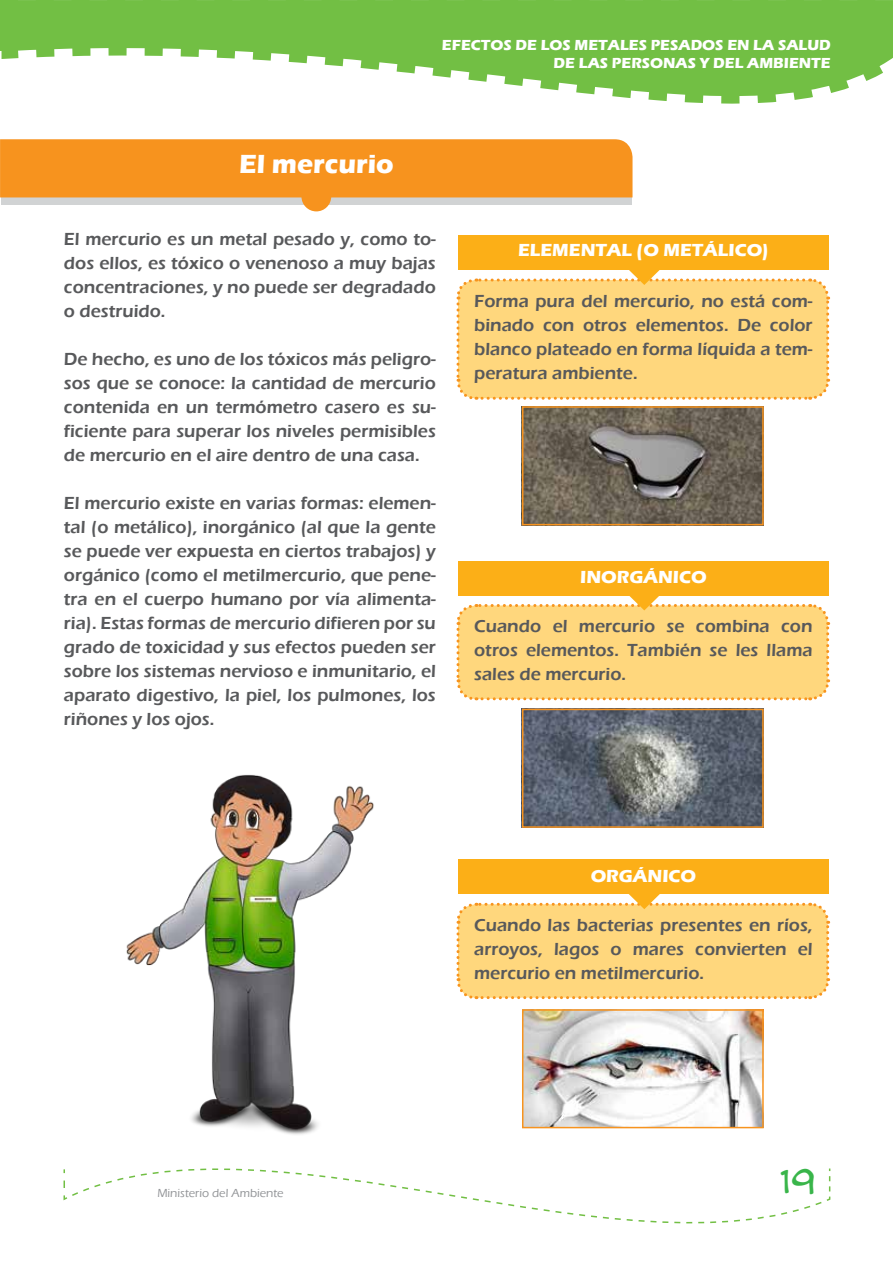
<style>
.page{position:relative;width:893px;height:1263px;background:#fff}
.page>*{position:absolute;margin:0;border:0;box-sizing:border-box;transform-origin:0 0}
.t1{font:30px "Anime Ace 2.0 BB";color:#39b54a}
.t2{font:700 27px "Eras ITC";color:#fff}
.t3{font:600 18px/24px "Eras ITC";color:#58595b;text-align:justify}
.t4{font:700 18px "Eras ITC";color:#fff}
.t5{font:700 15px/18px "Eras ITC";color:#fff;text-align:right}
.t6{font:500 12px "Eras ITC";color:#939598}
</style>
<div class="page">
<svg style="left:446px;top:77px;width:429px;height:27px"></svg>
<svg style="left:1px;top:0;width:892px;height:77px;background:#84c75c"></svg>
<svg style="left:487px;top:1128px;width:335px;height:96px"></svg>
<svg style="left:63px;top:1167px;width:768px;height:35px"></svg>
<div style="left:0;top:0;width:12px;height:51px;background:#72bf44"></div>
<img style="left:525px;top:409px;width:236px;height:113px">
<img style="left:525px;top:712px;width:236px;height:113px">
<img style="left:525px;top:1012px;width:236px;height:113px">
<div style="left:458px;top:235px;width:371px;height:35px;background:#fcaf17"></div>
<div style="left:458px;top:561px;width:371px;height:35px;background:#fcaf17"></div>
<div style="left:458px;top:859px;width:371px;height:35px;background:#fcaf17"></div>
<svg style="left:456px;top:270px;width:375px;height:130px;background:#fed986"></svg>
<svg style="left:456px;top:596px;width:375px;height:105px;background:#fed988"></svg>
<svg style="left:456px;top:894px;width:375px;height:106px;background:#fed989"></svg>
<div style="left:1px;top:172px;width:631px;height:32px;background:linear-gradient(to right,#d1d3d4,#d1d3d4)"></div>
<div style="left:0;top:139px;width:632px;height:58px;background:#f7931e"></div>
<div style="left:301px;top:182px;width:30px;height:29px;background:#f7931e;border-radius:50%"></div>
<img style="left:126px;top:774px;width:248px;height:361px">
<div style="left:522px;top:406px;width:242px;height:119px;border:2px solid #f7931e"></div>
<div style="left:522px;top:709px;width:242px;height:119px;border:2px solid #f7931e"></div>
<div style="left:522px;top:1009px;width:242px;height:119px;border:2px solid #f7931e"></div>
<h2 class="t2" style="left:239px;top:149px;width:156px">El mercurio</h2>
<p class="t5" style="left:442px;top:36px;width:390px">EFECTOS DE LOS METALES PESADOS EN LA SALUD<br>DE LAS PERSONAS Y DEL AMBIENTE</p>
<p class="t3" style="left:64px;top:228px;width:373px">El mercurio es un metal pesado y, como to&shy;dos ellos, es tóxico o venenoso a muy bajas concentraciones, y no puede ser degradado o destruido.</p>
<p class="t3" style="left:64px;top:348px;width:373px">De hecho, es uno de los tóxicos más peligro&shy;sos que se conoce: la cantidad de mercurio contenida en un termómetro casero es su&shy;ficiente para superar los niveles permisibles de mercurio en el aire dentro de una casa.</p>
<p class="t3" style="left:64px;top:492px;width:373px">El mercurio existe en varias formas: elemen&shy;tal (o metálico), inorgánico (al que la gente se puede ver expuesta en ciertos trabajos) y orgánico (como el metilmercurio, que pene&shy;tra en el cuerpo humano por vía alimenta&shy;ria). Estas formas de mercurio difieren por su grado de toxicidad y sus efectos pueden ser sobre los sistemas nervioso e inmunitario, el aparato digestivo, la piel, los pulmones, los riñones y los ojos.</p>
<p class="t4" style="left:518px;top:240px;width:252px">ELEMENTAL (O METÁLICO)</p>
<p class="t3" style="left:474px;top:289px;width:340px">Forma pura del mercurio, no está com&shy;binado con otros elementos. De color blanco plateado en forma líquida a tem&shy;peratura ambiente.</p>
<p class="t4" style="left:580px;top:566px;width:128px">INORGÁNICO</p>
<p class="t3" style="left:474px;top:614px;width:340px">Cuando el mercurio se combina con otros elementos. También se les llama sales de mercurio.</p>
<p class="t4" style="left:591px;top:865px;width:107px">ORGÁNICO</p>
<p class="t3" style="left:474px;top:913px;width:340px">Cuando las bacterias presentes en ríos, arroyos, lagos o mares convierten el mercurio en metilmercurio.</p>
<p class="t6" style="left:157px;top:1186px;width:128px">Ministerio del Ambiente</p>
<h1 class="t1" style="left:780px;top:1162px;width:38px">19</h1>
</div>
